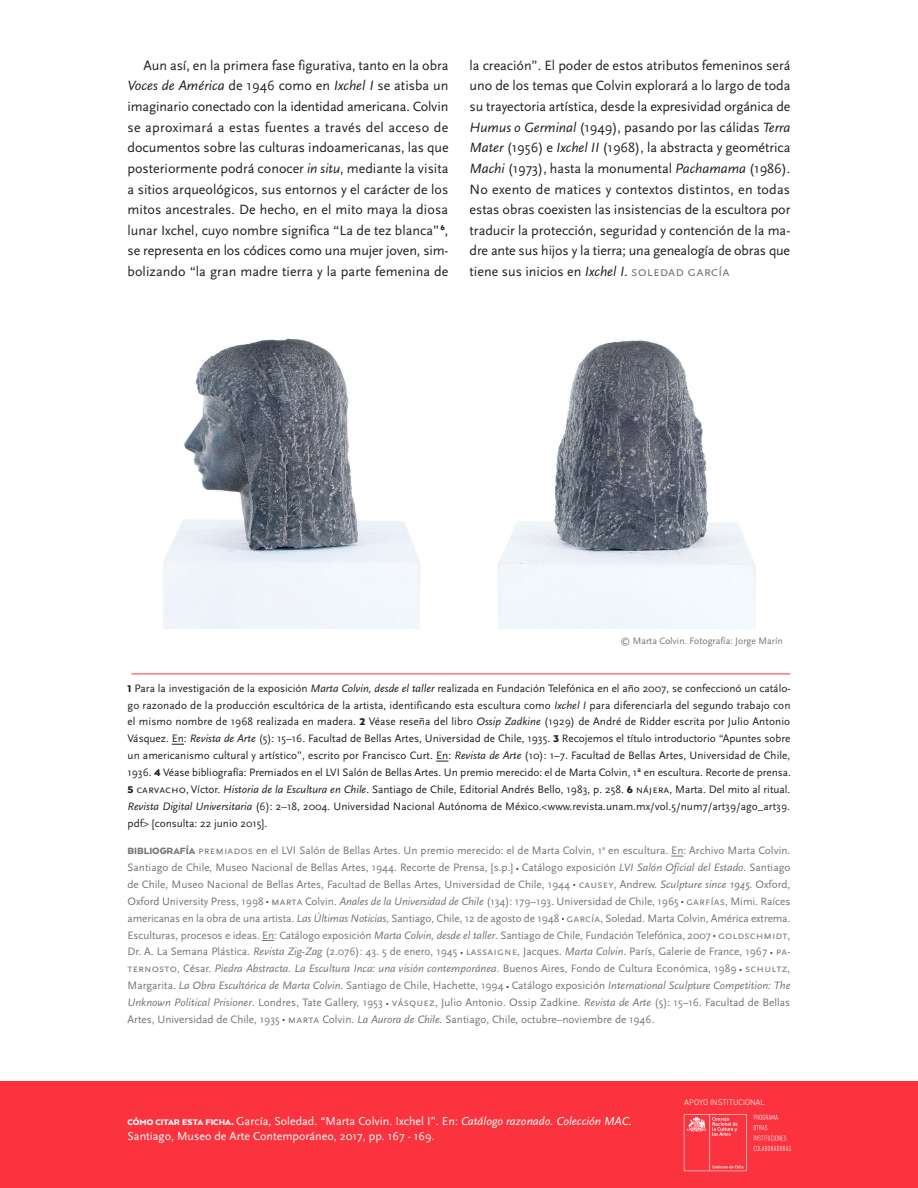
<style>
.page{position:relative;width:918px;height:1188px;background:#fff}
.page>*{position:absolute;margin:0;border:0;box-sizing:border-box;transform-origin:0 0}
.t1{font:14.1px/20.7px "Scala Sans";color:#231f20;text-align:justify}
.t2{font:12px/15px "Scala Sans";color:#fff}
.t3{font:11.25px/16.8px "Scala Sans";color:#757679;text-align:justify}
.t4{font:11.25px/16.8px "Scala Sans";color:#231f20;text-align:justify}
.t5{font:9.75px "Scala Sans";color:#757679}
.t6{font:300 8.25px "DIN Next LT Pro";color:#fff}
.s1{font-style:italic}
.s2{font-family:"Scala Sans Regular SC";color:#757679}
.s3{font-family:"Arquitecta";font-weight:900}
.s4{font-family:"Scala Sans Regular SC"}
.s5{font-family:"Arquitecta";font-weight:900;font-size:10.5px}
.s6{font-family:"Arquitecta";font-weight:900;color:#231f20}
.s7{font-family:"Arquitecta";font-weight:900;font-size:9.45px}
.s8{font-family:"Arquitecta";font-weight:900;font-size:13.5px}
</style>
<div class="page">
<div style="left:0;top:1082px;width:918px;height:106px;background:#fb333e"></div>
<svg style="left:684px;top:1114px;width:63px;height:57px"></svg>
<svg style="left:754px;top:1115px;width:37px;height:36px"></svg>
<svg style="left:172px;top:744px;width:12px;height:1px"></svg>
<svg style="left:436px;top:761px;width:12px;height:1px"></svg>
<svg style="left:671px;top:856px;width:12px;height:1px"></svg>
<svg style="left:262px;top:940px;width:12px;height:1px"></svg>
<hr style="left:131px;top:674px;width:659px;height:1px;background:#fb333e">
<img style="left:163px;top:338px;width:258px;height:290px">
<img style="left:498px;top:340px;width:258px;height:288px">
<p class="t1" style="left:128px;top:55px;width:323px;text-indent:16px">Aun así, en la primera fase figurativa, tanto en la obra <span class="s1">Voces de América</span> de 1946 como en <span class="s1">Ixchel I</span> se atisba un imaginario conectado con la identidad americana. Colvin se aproximará a estas fuentes a través del acceso de documentos sobre las culturas indoamericanas, las que posteriormente podrá conocer <span class="s1">in situ</span>, mediante la visita a sitios arqueológicos, sus entornos y el carácter de los mitos ancestrales. De hecho, en el mito maya la diosa lunar Ixchel, cuyo nombre significa “La de tez blanca” <sup>6</sup>, se representa en los códices como una mujer joven, sim&shy;bolizando “la gran madre tierra y la parte femenina de</p>
<p class="t1" style="left:470px;top:55px;width:322px">la creación”. El poder de estos atributos femeninos será uno de los temas que Colvin explorará a lo largo de toda su trayectoria artística, desde la expresividad orgánica de <span class="s1">Humus o Germinal</span> (1949), pasando por las cálidas <span class="s1">Terra Mater</span> (1956) e <span class="s1">Ixchel II</span> (1968), la abstracta y geométrica <span class="s1">Machi</span> (1973), hasta la monumental <span class="s1">Pachamama</span> (1986).<br>No exento de matices y contextos distintos, en todas estas obras coexisten las insistencias de la escultora por traducir la protección, seguridad y contención de la ma&shy;dre ante sus hijos y la tierra; una genealogía de obras que tiene sus inicios en <span class="s1">Ixchel I</span>. <span class="s2">soledad garcía</span></p>
<p class="t5" style="left:621px;top:636px;width:164px">© Marta Colvin. Fotografía: Jorge Marín</p>
<p class="t4" style="left:128px;top:680px;width:665px"><span class="s3">1</span> Para la investigación de la exposición <span class="s1">Marta Colvin, desde el taller</span> realizada en Fundación Telefónica en el año 2007, se confeccionó un catálo&shy;go razonado de la producción escultórica de la artista, identificando esta escultura como <span class="s1">Ixchel I</span> para diferenciarla del segundo trabajo con el mismo nombre de 1968 realizada en madera. <span class="s3">2</span> Véase reseña del libro <span class="s1">Ossip Zadkine</span> (1929) de André de Ridder escrita por Julio Antonio Vásquez. En: <span class="s1">Revista de Arte</span> (5): 15–16. Facultad de Bellas Artes, Universidad de Chile, 1935. <span class="s3">3</span> Recojemos el título introductorio “Apuntes sobre un americanismo cultural y artístico”, escrito por Francisco Curt. En: <span class="s1">Revista de Arte</span> (10): 1–7. Facultad de Bellas Artes, Universidad de Chile, 1936. <span class="s3">4</span> Véase bibliografía: Premiados en el LVI Salón de Bellas Artes. Un premio merecido: el de Marta Colvin, 1ª en escultura. Recorte de prensa.</p>
<p class="t4" style="left:128px;top:781px;width:664px"><span class="s3">5</span> <span class="s4">carvacho</span>, Víctor. <span class="s1">Historia de la Escultura en Chile</span>. Santiago de Chile, Editorial Andrés Bello, 1983, p. 258. <span class="s3">6</span> <span class="s4">nájera,</span> Marta. Del mito al ritual.<br><span class="s1">Revista Digital Universitaria</span> (6): 2–18, 2004. Universidad Nacional Autónoma de México.&lt;www.revista.unam.mx/vol.5/num7/art39/ago_art39. pdf&gt; [consulta: 22 junio 2015].</p>
<p class="t3" style="left:128px;top:842px;width:664px"><span class="s5">BIBLIOGRAFÍA</span> <span class="s4">premiados</span> en el LVI Salón de Bellas Artes. Un premio merecido: el de Marta Colvin, 1<sup>a</sup> en escultura. En: Archivo Marta Colvin.<br>Santiago de Chile, Museo Nacional de Bellas Artes, 1944. Recorte de Prensa, [s.p.] <span class="s6">·</span> Catálogo exposición <span class="s1">LVI Salón Oficial del Estado</span>. Santiago de Chile, Museo Nacional de Bellas Artes, Facultad de Bellas Artes, Universidad de Chile, 1944 <span class="s6">·</span> <span class="s4">causey</span>, Andrew. <span class="s1">Sculpture since 1945</span>. Oxford, Oxford University Press, 1998 <span class="s6">·</span> <span class="s4">marta</span> Colvin. <span class="s1">Anales de la Universidad de Chile</span> (134): 179–193. Universidad de Chile, 1965 <span class="s6">·</span> <span class="s4">garfías</span>, Mimi. Raíces americanas en la obra de una artista. <span class="s1">Las Últimas Noticias</span>, Santiago, Chile, 12 de agosto de 1948 <span class="s6">·</span> <span class="s4">garcía</span>, Soledad. Marta Colvin, América extrema.<br>Esculturas, procesos e ideas. En: Catálogo exposición <span class="s1">Marta Colvin, desde el taller</span>. Santiago de Chile, Fundación Telefónica, 2007 <span class="s6">·</span> <span class="s4">goldschmidt</span>, Dr. A. La Semana Plástica. <span class="s1">Revista Zig-Zag</span> (2.076): 43. 5 de enero, 1945 <span class="s6">·</span> <span class="s4">lassaigne</span>, Jacques. <span class="s1">Marta Colvin</span>. París, Galerie de France, 1967 <span class="s6">·</span> <span class="s4">pa&shy;ternosto</span>, César. <span class="s1">Piedra Abstracta. La Escultura Inca: una visión contemporánea</span>. Buenos Aires, Fondo de Cultura Económica, 1989 <span class="s6">·</span> <span class="s4">schultz</span>, Margarita. <span class="s1">La Obra Escultórica de Marta Colvin</span>. Santiago de Chile, Hachette, 1994 <span class="s6">·</span> Catálogo exposición <span class="s1">International Sculpture Competition: The Unknown Political Prisioner</span>. Londres, Tate Gallery, 1953 <span class="s6">·</span> <span class="s4">vásquez</span>, Julio Antonio. Ossip Zadkine. <span class="s1">Revista de Arte</span> (5): 15–16. Facultad de Bellas Artes, Universidad de Chile, 1935 <span class="s6">·</span> <span class="s4">marta</span> Colvin. <span class="s1">La Aurora de Chile.</span> Santiago, Chile, octubre–noviembre de 1946.</p>
<p class="t2" style="left:128px;top:1114px;width:506px"><span class="s7">CÓMO CITAR ESTA FICHA</span><span class="s8">.</span> García, Soledad. “Marta Colvin. Ixchel I”. En: <span class="s1">Catálogo razonado. Colección MAC.<br></span>Santiago, Museo de Arte Contemporáneo, 2017, pp. 167 - 169.</p>
<p class="t6" style="left:684px;top:1097px;width:82px">APOYO INSTITUCIONAL</p>
</div>
